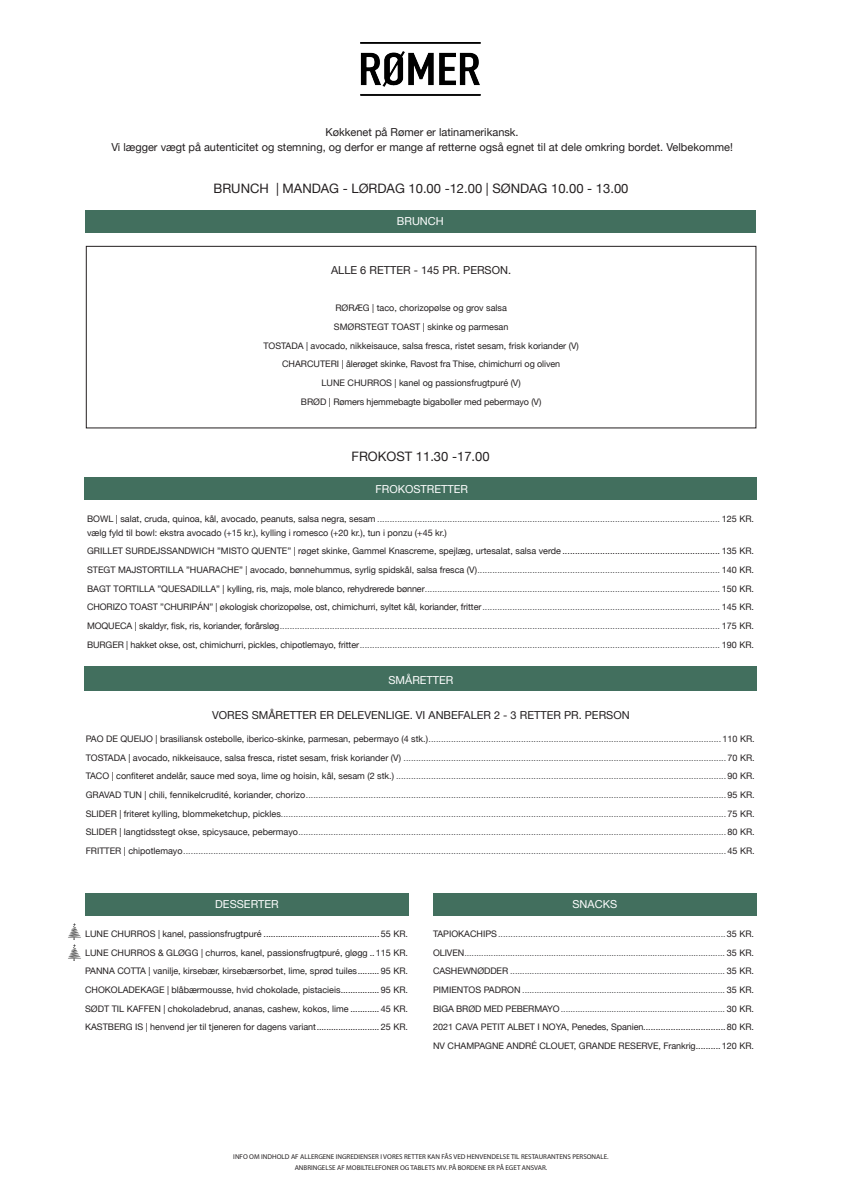
<style>
.page{position:relative;width:842px;height:1191px;background:#fff}
.page>*{position:absolute;margin:0;border:0;box-sizing:border-box;transform-origin:0 0}
.t1{font:13px "Helvetica Neue";color:#231f20}
.t2{font:11px/15px "Helvetica Neue";color:#231f20;text-align:center}
.t3{font:11px "Helvetica Neue";color:#fff}
.t4{font:9px "Helvetica Neue";color:#57585a}
.t5{font:9px "Helvetica Neue";color:#231f20}
.t6{font:7px/11px "Myriad Pro";color:#231f20;text-align:center}
.s1{color:#231f20}
</style>
<div class="page">
<img style="left:360px;top:43px;width:121px;height:53px">
<div style="left:85px;top:666px;width:672px;height:25px;background:#426f5e"></div>
<div style="left:85px;top:210px;width:671px;height:22px;background:#426f5e"></div>
<div style="left:433px;top:893px;width:324px;height:22px;background:#426f5e"></div>
<div style="left:86px;top:246px;width:670px;height:182px;border:1px solid #231f20"></div>
<div style="left:85px;top:893px;width:324px;height:22px;background:#426f5e"></div>
<div style="left:85px;top:477px;width:672px;height:23px;background:#426f5e"></div>
<img style="left:68px;top:924px;width:13px;height:15px">
<img style="left:68px;top:944px;width:13px;height:16px">
<p class="t2" style="left:111px;top:125px;width:623px">Køkkenet på Rømer er latinamerikansk.<br>Vi lægger vægt på autenticitet og stemning, og derfor er mange af retterne også egnet til at dele omkring bordet. Velbekomme!</p>
<p class="t1" style="left:213px;top:179px;width:416px">BRUNCH | MANDAG - LØRDAG 10.00 -12.00 | SØNDAG 10.00 - 13.00</p>
<p class="t3" style="left:397px;top:213px;width:48px">BRUNCH</p>
<p class="t2" style="left:331px;top:263px;width:181px">ALLE 6 RETTER - 145 PR. PERSON.</p>
<p class="t5" style="left:335px;top:301px;width:173px">RØRÆG | taco, chorizopølse og grov salsa</p>
<p class="t5" style="left:334px;top:320px;width:176px">SMØRSTEGT TOAST | skinke og parmesan</p>
<p class="t5" style="left:263px;top:339px;width:317px">TOSTADA | avocado, nikkeisauce, salsa fresca, ristet sesam, frisk koriander (V)</p>
<p class="t5" style="left:282px;top:357px;width:280px">CHARCUTERI | ålerøget skinke, Ravost fra Thise, chimichurri og oliven</p>
<p class="t5" style="left:322px;top:376px;width:201px">LUNE CHURROS | kanel og passionsfrugtpuré (V)</p>
<p class="t5" style="left:301px;top:395px;width:242px">BRØD | Rømers hjemmebagte bigaboller med pebermayo (V)</p>
<p class="t1" style="left:352px;top:447px;width:140px">FROKOST 11.30 -17.00</p>
<p class="t3" style="left:376px;top:481px;width:94px">FROKOSTRETTER</p>
<p class="t4" style="left:87px;top:512px;width:669px"><span class="s1">BOWL | salat, cruda, quinoa, kål, avocado, peanuts, salsa negra, sesam</span> ......................................................................................................................................... <span class="s1">125 KR.</span></p>
<p class="t5" style="left:87px;top:526px;width:361px">vælg fyld til bowl: ekstra avocado (+15 kr.), kylling i romesco (+20 kr.), tun i ponzu (+45 kr.)</p>
<p class="t5" style="left:87px;top:544px;width:669px">GRILLET SURDEJSSANDWICH ”MISTO QUENTE” | røget skinke, Gammel Knascreme, spejlæg, urtesalat, salsa verde ............................................................... 135 KR.</p>
<p class="t4" style="left:87px;top:563px;width:669px"><span class="s1">STEGT MAJSTORTILLA ”HUARACHE” | avocado, bønnehummus, syrlig spidskål, salsa fresca (V)</span>................................................................................................. <span class="s1">140 KR.</span></p>
<p class="t4" style="left:87px;top:582px;width:669px"><span class="s1">BAGT TORTILLA ”QUESADILLA” | kylling, ris, majs, mole blanco, rehydrerede bønner</span>...................................................................................................................... <span class="s1">150 KR.</span></p>
<p class="t4" style="left:87px;top:600px;width:669px"><span class="s1">CHORIZO TOAST ”CHURIPÁN” | økologisk chorizopølse, ost, chimichurri, syltet kål, koriander, fritter</span>............................................................................................... <span class="s1">145 KR.</span></p>
<p class="t4" style="left:87px;top:619px;width:669px"><span class="s1">MOQUECA | skaldyr, fisk, ris, koriander, forårsløg</span>................................................................................................................................................................................ <span class="s1">175 KR.</span></p>
<p class="t4" style="left:87px;top:638px;width:669px"><span class="s1">BURGER | hakket okse, ost, chimichurri, pickles, chipotlemayo, fritter</span>................................................................................................................................................ <span class="s1">190 KR.</span></p>
<p class="t3" style="left:388px;top:672px;width:66px">SMÅRETTER</p>
<p class="t2" style="left:212px;top:708px;width:419px">VORES SMÅRETTER ER DELEVENLIGE. VI ANBEFALER 2 - 3 RETTER PR. PERSON</p>
<p class="t4" style="left:86px;top:732px;width:671px"><span class="s1">PAO DE QUEIJO | brasiliansk ostebolle, iberico-skinke, parmesan, pebermayo (4 stk.)</span>..................................................................................................................... <span class="s1">110 KR.</span></p>
<p class="t4" style="left:86px;top:751px;width:670px"><span class="s1">TOSTADA | avocado, nikkeisauce, salsa fresca, ristet sesam, frisk koriander (V)</span> ................................................................................................................................. <span class="s1">70 KR.</span></p>
<p class="t4" style="left:86px;top:769px;width:670px"><span class="s1">TACO | confiteret andelår, sauce med soya, lime og hoisin, kål, sesam (2 stk.)</span> .................................................................................................................................... <span class="s1">90 KR.</span></p>
<p class="t4" style="left:86px;top:788px;width:670px"><span class="s1">GRAVAD TUN | chili, fennikelcrudité, koriander, chorizo</span>........................................................................................................................................................................ <span class="s1">95 KR.</span></p>
<p class="t4" style="left:86px;top:807px;width:670px"><span class="s1">SLIDER | friteret kylling, blommeketchup, pickles</span>.................................................................................................................................................................................. <span class="s1">75 KR.</span></p>
<p class="t4" style="left:86px;top:825px;width:670px"><span class="s1">SLIDER | langtidsstegt okse, spicysauce, pebermayo</span>........................................................................................................................................................................... <span class="s1">80 KR.</span></p>
<p class="t4" style="left:86px;top:844px;width:670px"><span class="s1">FRITTER | chipotlemayo</span>......................................................................................................................................................................................................................... <span class="s1">45 KR.</span></p>
<p class="t3" style="left:215px;top:896px;width:65px">DESSERTER</p>
<p class="t5" style="left:85px;top:927px;width:324px">LUNE CHURROS | kanel, passionsfrugtpuré ................................................ 55 KR.</p>
<p class="t5" style="left:85px;top:945px;width:325px">LUNE CHURROS &amp; GLØGG | churros, kanel, passionsfrugtpuré, gløgg .. 115 KR.</p>
<p class="t5" style="left:85px;top:964px;width:325px">PANNA COTTA | vanilje, kirsebær, kirsebærsorbet, lime, sprød tuiles......... 95 KR.</p>
<p class="t5" style="left:85px;top:983px;width:325px">CHOKOLADEKAGE | blåbærmousse, hvid chokolade, pistacieis................ 95 KR.</p>
<p class="t5" style="left:85px;top:1001px;width:324px">SØDT TIL KAFFEN | chokoladebrud, ananas, cashew, kokos, lime ............ 45 KR.</p>
<p class="t5" style="left:85px;top:1020px;width:325px">KASTBERG IS | henvend jer til tjeneren for dagens variant.......................... 25 KR.</p>
<p class="t3" style="left:572px;top:896px;width:46px">SNACKS</p>
<p class="t4" style="left:433px;top:927px;width:323px"><span class="s1">TAPIOKACHIPS</span>...........................................................................................<span class="s1">35 KR.</span></p>
<p class="t4" style="left:433px;top:945px;width:323px"><span class="s1">OLIVEN</span>............................................................................................................ <span class="s1">35 KR.</span></p>
<p class="t4" style="left:433px;top:964px;width:323px"><span class="s1">CASHEWNØDDER</span> ......................................................................................... <span class="s1">35 KR.</span></p>
<p class="t4" style="left:433px;top:983px;width:323px"><span class="s1">PIMIENTOS PADRON</span> .................................................................................... <span class="s1">35 KR.</span></p>
<p class="t4" style="left:433px;top:1001px;width:323px"><span class="s1">BIGA BRØD MED PEBERMAYO</span>.................................................................... <span class="s1">30 KR.</span></p>
<p class="t5" style="left:433px;top:1020px;width:323px">2021 CAVA PETIT ALBET I NOYA, Penedes, Spanien.................................80 KR.</p>
<p class="t5" style="left:433px;top:1039px;width:322px">NV CHAMPAGNE ANDRÉ CLOUET, GRANDE RESERVE, Frankrig..........120 KR.</p>
<p class="t6" style="left:233px;top:1150px;width:377px">INFO OM INDHOLD AF ALLERGENE INGREDIENSER I VORES RETTER KAN FÅS VED HENVENDELSE TIL RESTAURANTENS PERSONALE.<br>ANBRINGELSE AF MOBILTELEFONER OG TABLETS MV. PÅ BORDENE ER PÅ EGET ANSVAR.</p>
</div>
